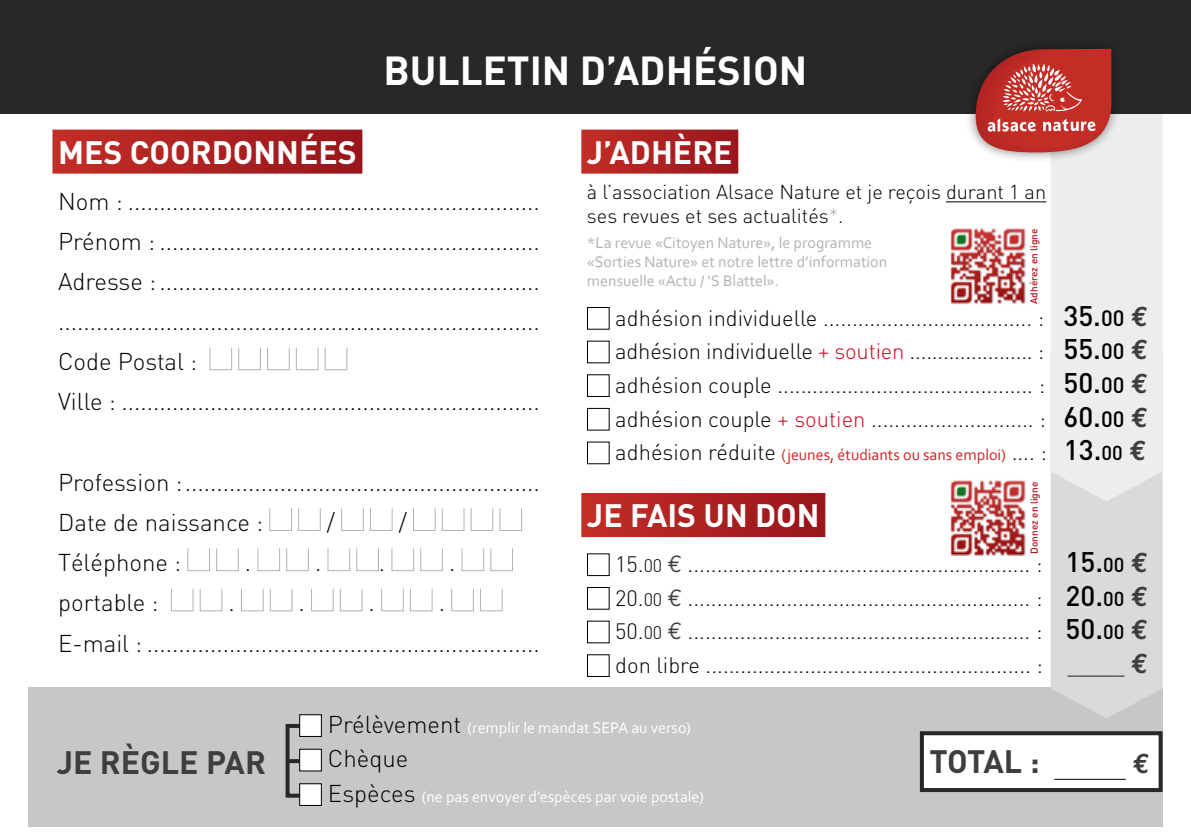
<style>
.page{position:relative;width:1191px;height:840px;background:#fff}
.page>*{position:absolute;margin:0;border:0;box-sizing:border-box;transform-origin:0 0}
.t1{font:700 40px "DIN";color:#fff}
.t2{font:700 32px "DIN";color:#fff}
.t3{font:700 32px "DIN";color:#3e3d40}
.t4{font:700 28px "Euro Mono";color:#3e3d40}
.t5{font:300 24px/40.2px "DIN";color:#000}
.t6{font:300 22px/33.6px "DIN";color:#000;text-align:justify}
.t7{font:300 20px/24px "DIN";color:#000}
.t8{font:16px/19.2px "Corbel";color:#b1b3b4}
.t9{font:16px "Corbel";color:#fff}
.t10{font:16px "Corbel";color:#cf2523}
.t11{font:500 10px "DIN";color:#af111d}
.s1{color:#b1b3b4}
.s2{font-weight:500;font-size:28px}
.s3{font-weight:500}
.s4{font-family:"Euro Mono";font-weight:700;font-size:28px;color:#3e3d40}
.s5{color:#cd071e}
.s6{font-family:"DIN";font-weight:300;font-size:22px;color:#000}
.s7{font-family:"DIN";font-weight:500;font-size:28px;color:#000}
.s8{font-family:"DIN";font-weight:500;font-size:20px;color:#000}
.s9{font-size:18px}
.s10{font-family:"Euro Mono";font-weight:400;font-size:24px;color:#3e3d40}
.s11{font-weight:500;font-size:20px}
.s12{font-family:"DIN";font-weight:300;font-size:24px;color:#000}
</style>
<div class="page">
<div style="left:28px;top:687px;width:1134px;height:139px;background:#c6c7c8"></div>
<svg style="left:1050px;top:501px;width:112px;height:217px;background:#d8d9da"></svg>
<div style="left:52px;top:129px;width:310px;height:44px;background:linear-gradient(to right,#c32e26,#98151c)"></div>
<div style="left:209px;top:347px;width:23px;height:23px;border:1px solid #b1b3b4"></div>
<div style="left:238px;top:347px;width:23px;height:23px;border:1px solid #b1b3b4"></div>
<div style="left:267px;top:347px;width:23px;height:23px;border:1px solid #b1b3b4"></div>
<div style="left:296px;top:347px;width:22px;height:23px;border:1px solid #b1b3b4"></div>
<div style="left:325px;top:347px;width:22px;height:23px;border:1px solid #b1b3b4"></div>
<div style="left:269px;top:507px;width:23px;height:23px;border:1px solid #b1b3b4"></div>
<div style="left:298px;top:507px;width:23px;height:23px;border:1px solid #b1b3b4"></div>
<div style="left:341px;top:507px;width:23px;height:23px;border:1px solid #b1b3b4"></div>
<div style="left:370px;top:507px;width:22px;height:23px;border:1px solid #b1b3b4"></div>
<div style="left:413px;top:507px;width:23px;height:23px;border:1px solid #b1b3b4"></div>
<div style="left:442px;top:507px;width:22px;height:23px;border:1px solid #b1b3b4"></div>
<div style="left:470px;top:507px;width:23px;height:23px;border:1px solid #b1b3b4"></div>
<div style="left:499px;top:507px;width:23px;height:23px;border:1px solid #b1b3b4"></div>
<div style="left:187px;top:547px;width:23px;height:24px;border:1px solid #b1b3b4"></div>
<div style="left:216px;top:547px;width:23px;height:24px;border:1px solid #b1b3b4"></div>
<div style="left:257px;top:547px;width:23px;height:24px;border:1px solid #b1b3b4"></div>
<div style="left:286px;top:547px;width:23px;height:24px;border:1px solid #b1b3b4"></div>
<div style="left:327px;top:547px;width:23px;height:24px;border:1px solid #b1b3b4"></div>
<div style="left:356px;top:547px;width:23px;height:24px;border:1px solid #b1b3b4"></div>
<div style="left:391px;top:547px;width:23px;height:24px;border:1px solid #b1b3b4"></div>
<div style="left:420px;top:547px;width:23px;height:24px;border:1px solid #b1b3b4"></div>
<div style="left:461px;top:547px;width:23px;height:24px;border:1px solid #b1b3b4"></div>
<div style="left:490px;top:547px;width:23px;height:24px;border:1px solid #b1b3b4"></div>
<div style="left:171px;top:587px;width:22px;height:24px;border:1px solid #b1b3b4"></div>
<div style="left:200px;top:587px;width:22px;height:24px;border:1px solid #b1b3b4"></div>
<div style="left:241px;top:587px;width:23px;height:24px;border:1px solid #b1b3b4"></div>
<div style="left:270px;top:587px;width:22px;height:24px;border:1px solid #b1b3b4"></div>
<div style="left:311px;top:587px;width:23px;height:24px;border:1px solid #b1b3b4"></div>
<div style="left:340px;top:587px;width:22px;height:24px;border:1px solid #b1b3b4"></div>
<div style="left:381px;top:587px;width:23px;height:24px;border:1px solid #b1b3b4"></div>
<div style="left:410px;top:587px;width:22px;height:24px;border:1px solid #b1b3b4"></div>
<div style="left:451px;top:587px;width:23px;height:24px;border:1px solid #b1b3b4"></div>
<div style="left:480px;top:587px;width:22px;height:24px;border:1px solid #b1b3b4"></div>
<div style="left:922px;top:732px;width:238px;height:57px;background:#fff"></div>
<div style="left:920px;top:730px;width:242px;height:61px;border:4px solid #282829"></div>
<div style="left:1050px;top:114px;width:112px;height:387px;background:#eceded"></div>
<div style="left:581px;top:129px;width:157px;height:44px;background:linear-gradient(to right,#c32e26,#98151c)"></div>
<hr style="left:946px;top:201px;width:100px;height:1px;background:#000">
<div style="left:581px;top:492px;width:244px;height:44px;background:linear-gradient(to right,#c32e26,#98151c)"></div>
<div style="left:587px;top:307px;width:22px;height:22px;border:1px solid #000"></div>
<div style="left:587px;top:374px;width:22px;height:23px;border:1px solid #000"></div>
<div style="left:587px;top:407px;width:22px;height:23px;border:1px solid #000"></div>
<div style="left:587px;top:586px;width:22px;height:23px;border:1px solid #000"></div>
<div style="left:0;top:0;width:1191px;height:114px;background:#282829"></div>
<div style="left:965px;top:38px;width:157px;height:125px;background:#000;opacity:.5"></div>
<svg style="left:975px;top:49px;width:136px;height:104px;background:#bd4c47"></svg>
<div style="left:285px;top:723px;width:16px;height:74px;border:4px solid #282829"></div>
<svg style="left:287px;top:758px;width:12px;height:4px"></svg>
<img style="left:951px;top:228px;width:75px;height:75px">
<div style="left:948px;top:225px;width:81px;height:81px;border:2px solid #fff"></div>
<img style="left:951px;top:480px;width:75px;height:75px">
<div style="left:948px;top:476px;width:81px;height:82px;border:2px solid #fff"></div>
<hr style="left:1054px;top:778px;width:71px;height:1px;background:#000">
<div style="left:300px;top:714px;width:21px;height:22px;background:#fff"></div>
<div style="left:299px;top:713px;width:23px;height:23px;border:1px solid #000"></div>
<div style="left:300px;top:748px;width:21px;height:22px;background:#fff"></div>
<div style="left:299px;top:748px;width:23px;height:23px;border:1px solid #000"></div>
<div style="left:300px;top:783px;width:21px;height:22px;background:#fff"></div>
<div style="left:299px;top:782px;width:23px;height:23px;border:1px solid #000"></div>
<h1 class="t1" style="left:383px;top:44px;width:425px">BULLETIN D’ADHÉSION</h1>
<h2 class="t2" style="left:58px;top:131px;width:300px">MES COORDONNÉES</h2>
<p class="t5" style="left:58px;top:180px;width:483px">Nom : .................................................................<br>Prénom : ............................................................<br>Adresse : ............................................................ ............................................................................<br>Code Postal :<br>Ville : ..................................................................</p>
<p class="t5" style="left:58px;top:461px;width:483px">Profession :........................................................<br>Date de naissance :</p>
<p class="t5" style="left:327px;top:501px;width:10px">/</p>
<p class="t5" style="left:399px;top:501px;width:10px">/</p>
<p class="t5" style="left:58px;top:542px;width:125px">Téléphone :</p>
<p class="t5" style="left:245px;top:542px;width:8px">.</p>
<p class="t5" style="left:315px;top:542px;width:8px">.</p>
<p class="t5" style="left:379px;top:542px;width:8px">.</p>
<p class="t5" style="left:449px;top:542px;width:8px">.</p>
<p class="t5" style="left:58px;top:582px;width:102px">portable :</p>
<p class="t5" style="left:58px;top:582px;width:483px;text-indent:380px">.<br>E-mail : ..............................................................</p>
<p class="t5" style="left:228px;top:582px;width:8px">.</p>
<p class="t5" style="left:298px;top:582px;width:8px">.</p>
<p class="t5" style="left:369px;top:582px;width:8px">.</p>
<h2 class="t2" style="left:587px;top:131px;width:147px">J’ADHÈRE</h2>
<p class="t7" style="left:587px;top:179px;width:461px">à l’association Alsace Nature et je reçois durant 1 an ses revues et ses actualités<span class="s1">*</span>.</p>
<p class="t8" style="left:587px;top:232px;width:302px">*La revue «Citoyen Nature», le programme «Sorties Nature» et notre lettre d’information mensuelle «Actu / ‘S Blattel».</p>
<p class="t6" style="left:615px;top:300px;width:534px">adhésion individuelle .................................... : <span class="s2">35.</span><span class="s3">00</span> <span class="s4">€ </span>adhésion individuelle <span class="s5">+ soutien</span> ...................... : <span class="s2">55.</span><span class="s3">00</span> <span class="s4">€ </span>adhésion couple ............................................ : <span class="s2">50.</span><span class="s3">00</span> <span class="s4">€ </span>adhésion couple <span class="s5">+ soutien</span> ............................ : <span class="s2">60.</span><span class="s3">00</span> <span class="s4">€</span></p>
<p class="t10" style="left:615px;top:445px;width:533px"><span class="s6">adhésion réduite</span> (jeunes, étudiants ou sans emploi) <span class="s6">.... :</span> <span class="s7">13.</span><span class="s8">00</span> <span class="s4">€</span></p>
<h2 class="t2" style="left:587px;top:494px;width:234px">JE FAIS UN DON</h2>
<p class="t6" style="left:615px;top:546px;width:534px">15.<span class="s9">00</span> <span class="s10">€</span> ........................................................... : <span class="s2">15.</span><span class="s11">00</span> <span class="s4">€ </span>20.<span class="s9">00</span> <span class="s10">€</span> ........................................................... : <span class="s2">20.</span><span class="s11">00</span> <span class="s4">€ </span>50.<span class="s9">00</span> <span class="s10">€</span> ........................................................... : <span class="s2">50.</span><span class="s11">00</span> <span class="s4">€ </span>don libre ........................................................ : _____ <span class="s4">€</span></p>
<p class="t11" style="left:1027px;top:304px;width:77px;rotate:-90deg">Adhérez en ligne</p>
<p class="t11" style="left:1027px;top:553px;width:73px;rotate:-90deg">Donnez en ligne</p>
<p class="t9" style="left:328px;top:717px;width:364px"><span class="s12">Prélèvement</span> (remplir le mandat SEPA au verso)</p>
<p class="t5" style="left:328px;top:738px;width:82px">Chèque</p>
<p class="t9" style="left:328px;top:786px;width:377px"><span class="s12">Espèces</span> (ne pas envoyer d’espèces par voie postale)</p>
<h2 class="t3" style="left:57px;top:740px;width:211px">JE RÈGLE PAR</h2>
<h2 class="t3" style="left:929px;top:740px;width:112px">TOTAL :</h2>
<p class="t4" style="left:1133px;top:746px;width:18px">€</p>
</div>
